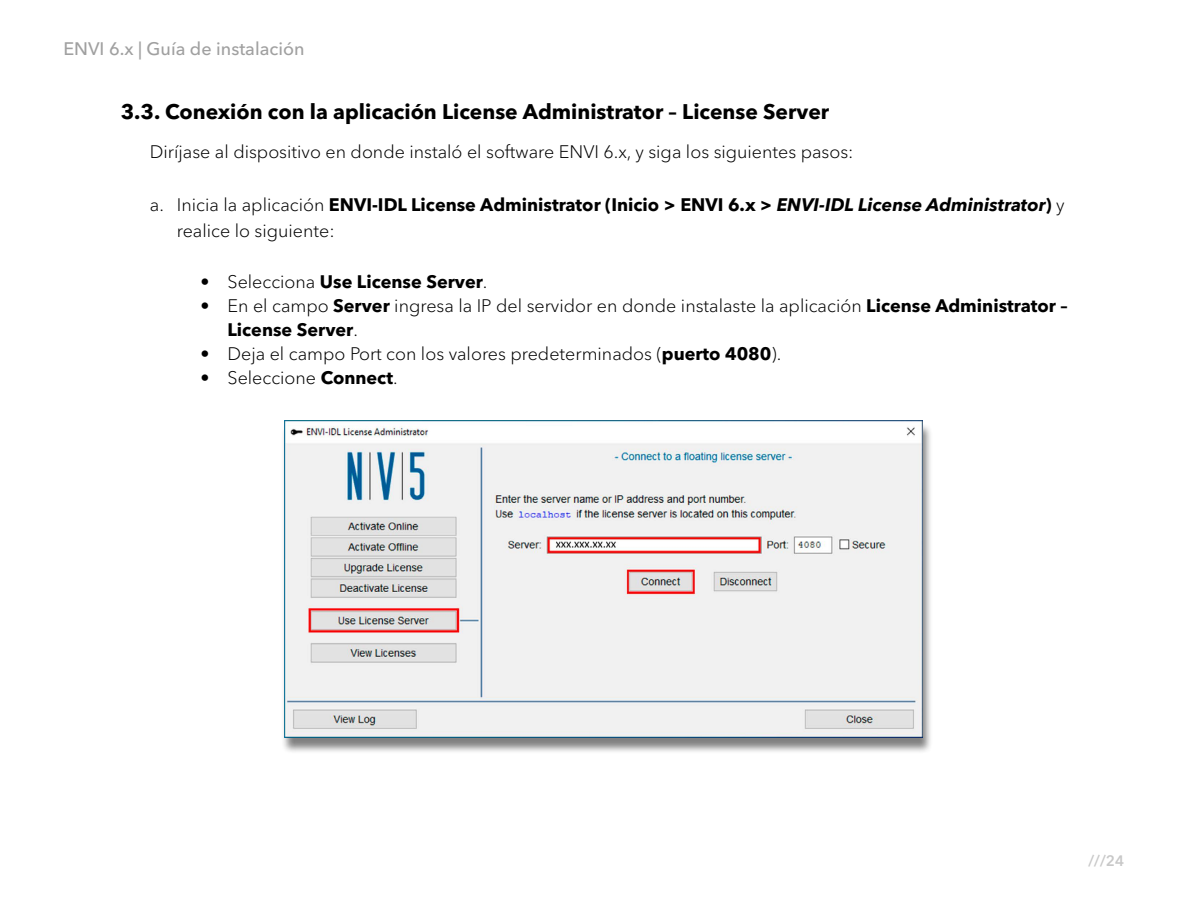
<style>
.page{position:relative;width:1188px;height:918px;background:#fff}
.page>*{position:absolute;margin:0;border:0;box-sizing:border-box;transform-origin:0 0}
.t1{font:700 21px "Avenir Next Cyr";color:#000}
.t2{font:300 18px/24px "Avenir Next Cyr";color:#000}
.t3{font:700 18px/25.5px "Avenir Next Cyr";color:#000}
.t4{font:500 18px "Avenir Next Cyr";color:#a0a0a0}
.t5{font:600 15px "Avenir Next Cyr";color:#c8c8c8}
.s1{font-weight:300}
.s2{font-style:italic}
.s3{font-weight:700}
</style>
<div class="page">
<div style="left:281px;top:422px;width:652px;height:332px;background:#000;opacity:.5"></div>
<img style="left:284px;top:421px;width:639px;height:317px">
<p class="t4" style="left:63px;top:38px;width:243px">ENVI 6.x | Guía de instalación</p>
<p class="t1" style="left:121px;top:98px;width:710px">3.3. Conexión con la aplicación License Administrator – License Server</p>
<p class="t2" style="left:150px;top:140px;width:705px">Diríjase al dispositivo en donde instaló el software ENVI 6.x, y siga los siguientes pasos:</p>
<p class="t3" style="left:177px;top:192px;width:889px;text-indent:-27px"><span class="s1">a. Inicia la aplicación</span> ENVI-IDL License Administrator (Inicio &gt; ENVI 6.x &gt; <span class="s2">ENVI-IDL License Administrator</span>) <span class="s1">y realice lo siguiente:</span></p>
<p class="t3" style="left:200px;top:268px;width:289px"><span class="s1">• Selecciona</span> Use License Server<span class="s1">.</span></p>
<p class="t2" style="left:227px;top:293px;width:842px;text-indent:-27px">• En el campo <span class="s3">Server</span> ingresa la IP del servidor en donde instalaste la aplicación <span class="s3">License Administrator –<br>License Server</span>.</p>
<p class="t2" style="left:200px;top:341px;width:583px">• Deja el campo Port con los valores predeterminados (<span class="s3">puerto 4080</span>).</p>
<p class="t2" style="left:200px;top:365px;width:199px">• Seleccione <span class="s3">Connect</span>.</p>
<p class="t5" style="left:1088px;top:851px;width:37px">///24</p>
</div>
